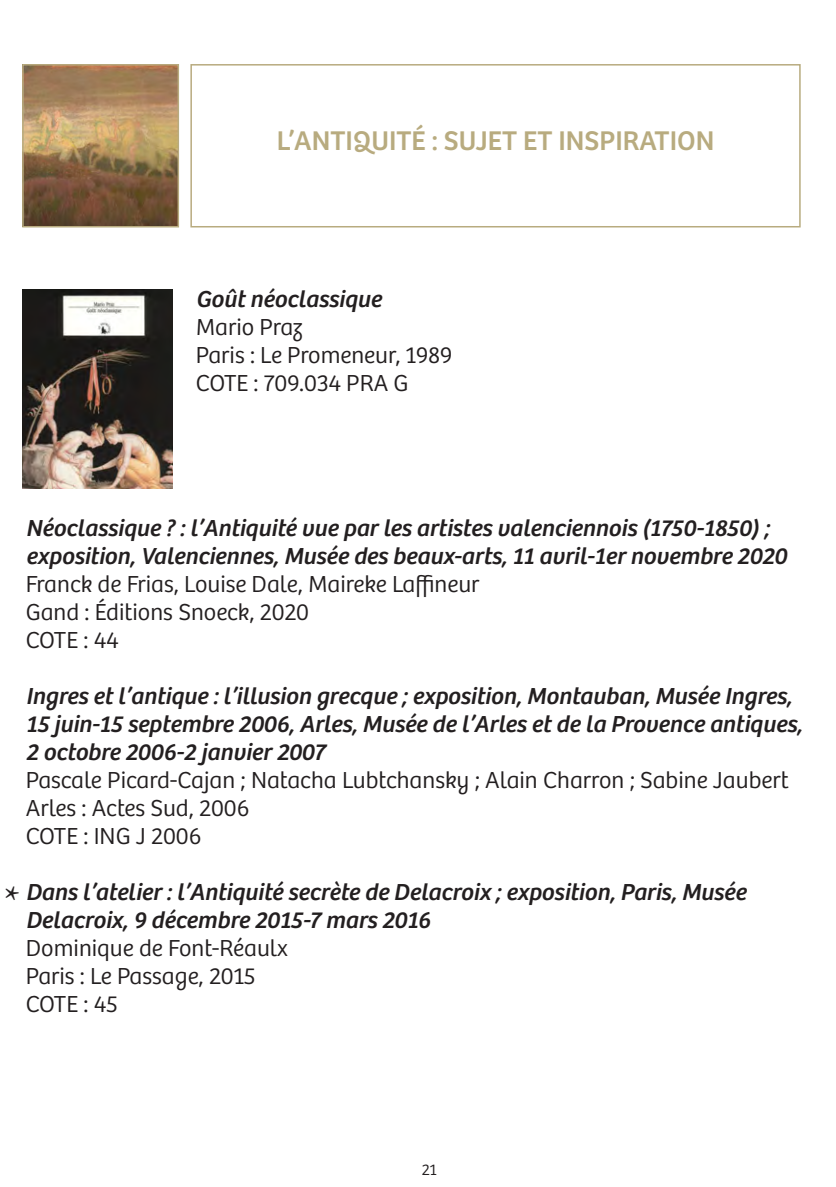
<style>
.page{position:relative;width:836px;height:1187px;background:#fff}
.page>*{position:absolute;margin:0;border:0;box-sizing:border-box;transform-origin:0 0}
.t1{font:40px "Minion Pro";color:#231f20}
.t2{font:28px "Bree";color:#b8ab7f}
.t3{font:italic 24px/28px "Bree";color:#231f20}
.t4{font:300 24px/28px "Bree";color:#231f20}
.t5{font:300 16px "Bree";color:#231f20}
</style>
<div class="page">
<div style="left:190px;top:64px;width:610px;height:163px;border:2px solid #b8ab7f"></div>
<img style="left:25px;top:67px;width:151px;height:157px">
<div style="left:22px;top:64px;width:157px;height:163px;border:2px solid #b8ab7f"></div>
<img style="left:22px;top:289px;width:151px;height:199px">
<p class="t2" style="left:276px;top:124px;width:439px">L’ANTIQUITÉ : SUJET ET INSPIRATION</p>
<p class="t3" style="left:196px;top:285px;width:187px">Goût néoclassique</p>
<p class="t4" style="left:196px;top:313px;width:108px">Mario Praz</p>
<p class="t4" style="left:196px;top:341px;width:258px">Paris : Le Promeneur, 1989</p>
<p class="t4" style="left:196px;top:369px;width:214px">COTE : 709.034 PRA G</p>
<p class="t3" style="left:26px;top:514px;width:762px">Néoclassique ? : l’Antiquité vue par les artistes valenciennois (1750-1850) ; exposition, Valenciennes, Musée des beaux-arts, 11 avril-1er novembre 2020</p>
<p class="t4" style="left:26px;top:570px;width:455px">Franck de Frias, Louise Dale, Maireke Laffineur</p>
<p class="t4" style="left:26px;top:598px;width:284px">Gand : Éditions Snoeck, 2020<br>COTE : 44</p>
<p class="t3" style="left:26px;top:682px;width:777px">Ingres et l’antique : l’illusion grecque ; exposition, Montauban, Musée Ingres,<br>15 juin-15 septembre 2006, Arles, Musée de l’Arles et de la Provence antiques,<br>2 octobre 2006-2 janvier 2007</p>
<p class="t4" style="left:26px;top:766px;width:764px">Pascale Picard-Cajan ; Natacha Lubtchansky ; Alain Charron ; Sabine Jaubert</p>
<p class="t4" style="left:26px;top:794px;width:225px">Arles : Actes Sud, 2006</p>
<p class="t4" style="left:26px;top:822px;width:177px">COTE : ING J 2006</p>
<p class="t3" style="left:26px;top:878px;width:721px">Dans l’atelier : l’Antiquité secrète de Delacroix ; exposition, Paris, Musée<br>Delacroix, 9 décembre 2015-7 mars 2016</p>
<p class="t4" style="left:26px;top:934px;width:263px">Dominique de Font-Réaulx</p>
<p class="t4" style="left:26px;top:962px;width:231px">Paris : Le Passage, 2015</p>
<p class="t4" style="left:26px;top:990px;width:94px">COTE : 45</p>
<h1 class="t1" style="left:4px;top:872px;width:18px">*</h1>
<p class="t5" style="left:421px;top:1160px;width:16px">21</p>
</div>
